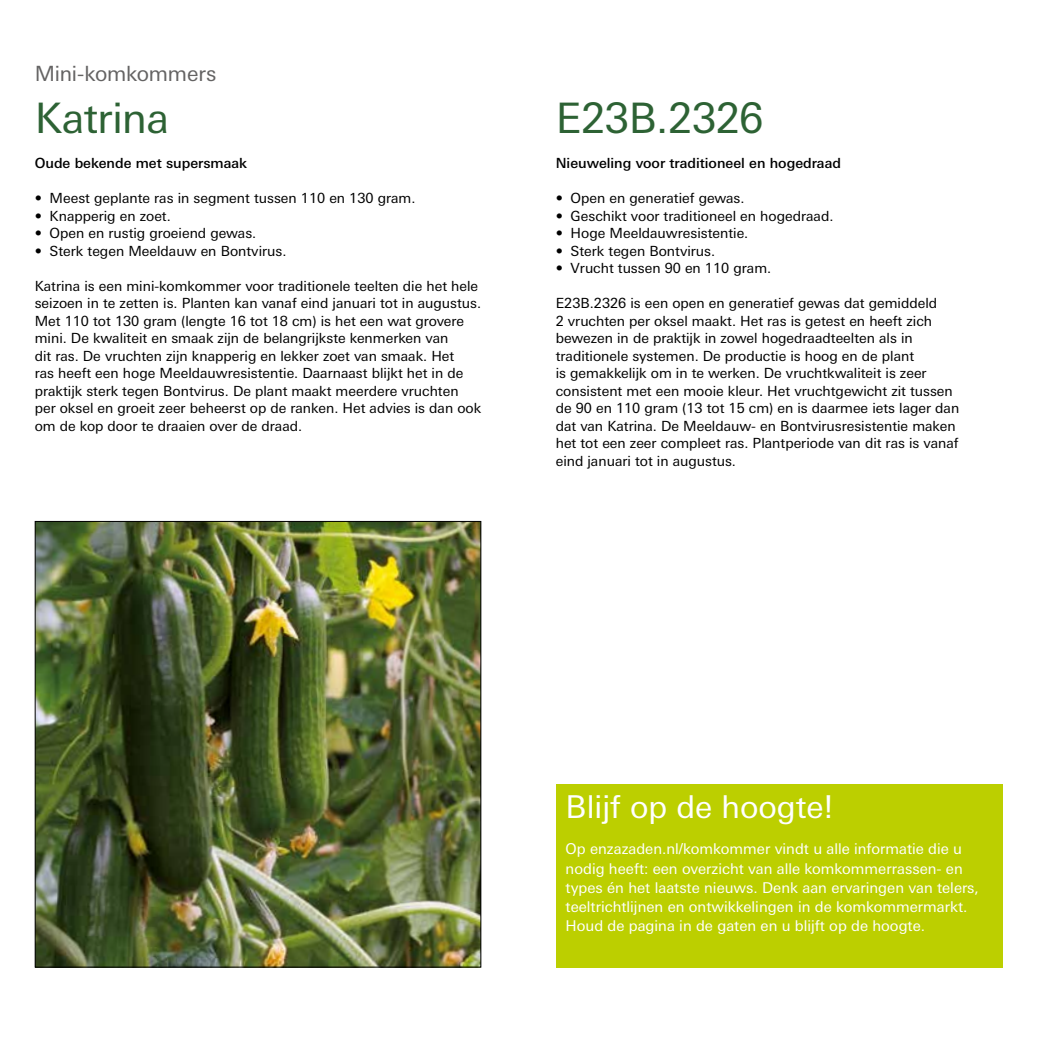
<style>
.page{position:relative;width:1042px;height:1042px;background:#fff}
.page>*{position:absolute;margin:0;border:0;box-sizing:border-box;transform-origin:0 0}
.t1{font:42px "Linotype Univers Basic";letter-spacing:-.015em;color:#2d6234}
.t2{font:31.5px "Linotype Univers Basic";color:#fff}
.t3{font:21px "Linotype Univers Basic";letter-spacing:-.01em;color:#646363}
.t4{font:14.88px/19.2px "Linotype Univers Basic";color:#fff}
.t5{font:14px/17.5px "Linotype Univers Basic";color:#000}
.t6{font:500 14px "Linotype Univers Basic";color:#000}
</style>
<div class="page">
<img style="left:37px;top:523px;width:442px;height:442px">
<div style="left:556px;top:784px;width:446px;height:183px;background:#bccf00"></div>
<h3 class="t3" style="left:35px;top:61px;width:183px">Mini-komkommers</h3>
<h1 class="t1" style="left:35px;top:94px;width:136px">Katrina</h1>
<p class="t6" style="left:35px;top:155px;width:214px">Oude bekende met supersmaak</p>
<p class="t5" style="left:35px;top:189px;width:382px">• Meest geplante ras in segment tussen 110 en 130 gram.</p>
<p class="t5" style="left:35px;top:207px;width:138px">• Knapperig en zoet.</p>
<p class="t5" style="left:35px;top:224px;width:223px">• Open en rustig groeiend gewas.</p>
<p class="t5" style="left:35px;top:242px;width:253px">• Sterk tegen Meeldauw en Bontvirus.</p>
<p class="t5" style="left:35px;top:277px;width:448px">Katrina is een mini-komkommer voor traditionele teelten die het hele seizoen in te zetten is. Planten kan vanaf eind januari tot in augustus.<br>Met 110 tot 130 gram (lengte 16 tot 18 cm) is het een wat grovere mini. De kwaliteit en smaak zijn de belangrijkste kenmerken van<br>dit ras. De vruchten zijn knapperig en lekker zoet van smaak. Het<br>ras heeft een hoge Meeldauwresistentie. Daarnaast blijkt het in de praktijk sterk tegen Bontvirus. De plant maakt meerdere vruchten per oksel en groeit zeer beheerst op de ranken. Het advies is dan ook om de kop door te draaien over de draad.</p>
<h1 class="t1" style="left:556px;top:94px;width:209px">E23B.2326</h1>
<p class="t6" style="left:556px;top:155px;width:287px">Nieuweling voor traditioneel en hogedraad</p>
<p class="t5" style="left:556px;top:189px;width:190px">• Open en generatief gewas.</p>
<p class="t5" style="left:556px;top:207px;width:279px">• Geschikt voor traditioneel en hogedraad.</p>
<p class="t5" style="left:556px;top:224px;width:194px">• Hoge Meeldauwresistentie.</p>
<p class="t5" style="left:556px;top:242px;width:161px">• Sterk tegen Bontvirus.</p>
<p class="t5" style="left:556px;top:259px;width:217px">• Vrucht tussen 90 en 110 gram.</p>
<p class="t5" style="left:556px;top:294px;width:405px">E23B.2326 is een open en generatief gewas dat gemiddeld<br>2 vruchten per oksel maakt. Het ras is getest en heeft zich bewezen in de praktijk in zowel hogedraadteelten als in traditionele systemen. De productie is hoog en de plant<br>is gemakkelijk om in te werken. De vruchtkwaliteit is zeer consistent met een mooie kleur. Het vruchtgewicht zit tussen de 90 en 110 gram (13 tot 15 cm) en is daarmee iets lager dan dat van Katrina. De Meeldauw- en Bontvirusresistentie maken het tot een zeer compleet ras. Plantperiode van dit ras is vanaf eind januari tot in augustus.</p>
<h2 class="t2" style="left:566px;top:789px;width:269px">Blijf op de hoogte!</h2>
<p class="t4" style="left:566px;top:839px;width:415px">Op enzazaden.nl/komkommer vindt u alle informatie die u nodig heeft: een overzicht van alle komkommerrassen- en types én het laatste nieuws. Denk aan ervaringen van telers, teeltrichtlijnen en ontwikkelingen in de komkommermarkt.<br>Houd de pagina in de gaten en u blijft op de hoogte.</p>
</div>
